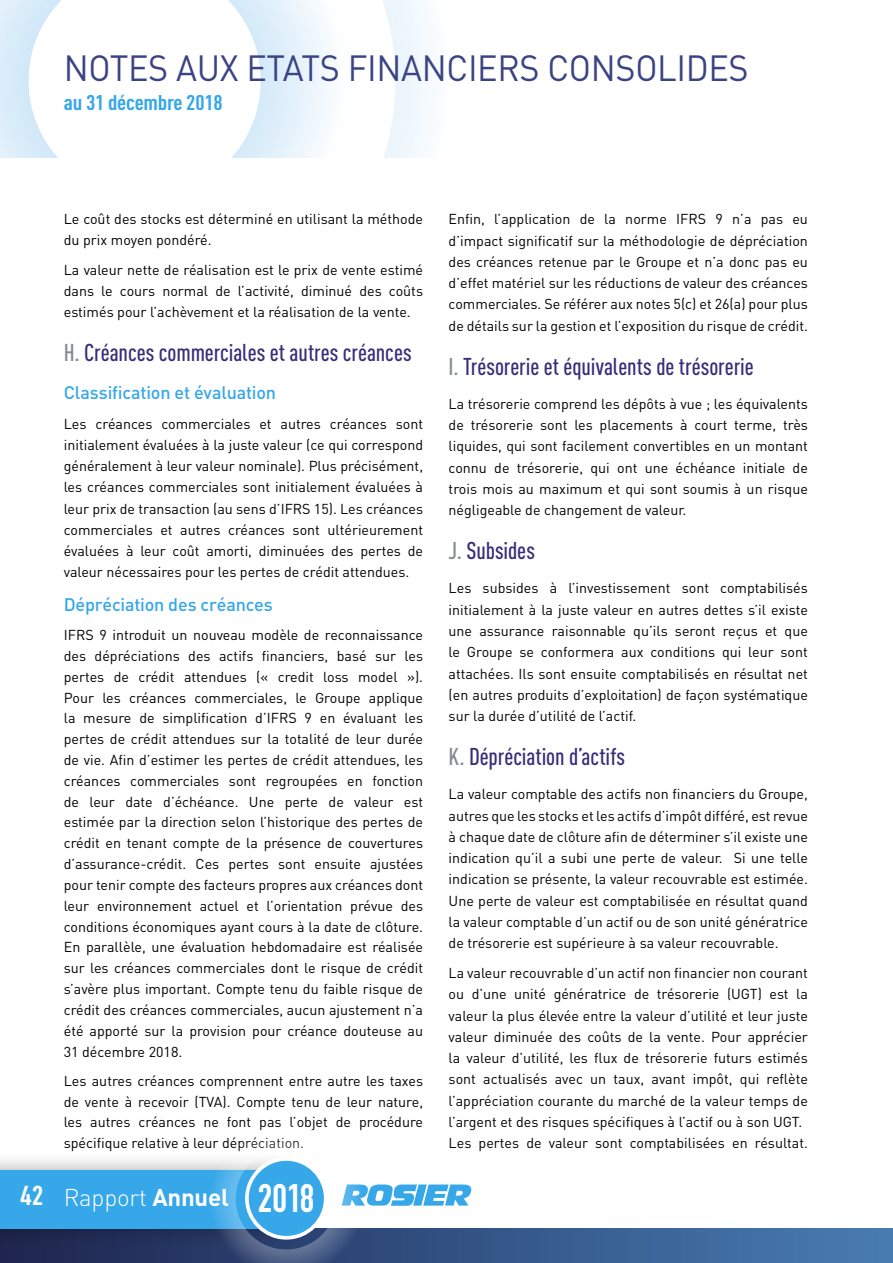
<style>
.page{position:relative;width:893px;height:1263px;background:#fff}
.page>*{position:absolute;margin:0;border:0;box-sizing:border-box;transform-origin:0 0}
.t1{font:700 39.3px "DIN Condensed";color:#fff}
.t2{font:36px "DIN";letter-spacing:-.01em;color:#3a4383;scale:.95 1}
.t3{font:700 27px "DIN Condensed";color:#fff;scale:1.1 1}
.t4{font:500 24px "DIN Cond";color:#392d7a}
.t5{font:300 24px "DIN";letter-spacing:-.01em;color:#fff}
.t6{font:700 21px "DIN Cond";letter-spacing:-.01em;color:#36a7e9;scale:1.1 1}
.t7{font:500 18px "DIN";letter-spacing:-.015em;color:#36a7e9}
.t8{font:14.25px/21.3px "DIN";color:#000;text-align:justify}
.s1{color:#848a91}
.s2{font-weight:700}
</style>
<div class="page">
<svg style="left:382px;top:0;width:46px;height:157px"></svg>
<svg style="left:0;top:0;width:329px;height:157px"></svg>
<svg style="left:0;top:1229px;width:893px;height:34px;background:#385d8f"></svg>
<div style="left:0;top:1151px;width:305px;height:96px;background:#000;opacity:.35"></div>
<div style="left:0;top:1170px;width:286px;height:59px;background:#36a7e9"></div>
<svg style="left:208px;top:1151px;width:265px;height:112px"></svg>
<h2 class="t2" style="left:64px;top:45px;width:722px">NOTES AUX ETATS FINANCIERS CONSOLIDES</h2>
<h3 class="t6" style="left:64px;top:90px;width:146px">au 31 décembre 2018</h3>
<p class="t8" style="left:64px;top:208px;width:361px">Le coût des stocks est déterminé en utilisant la méthode du prix moyen pondéré.</p>
<p class="t8" style="left:64px;top:259px;width:361px">La valeur nette de réalisation est le prix de vente estimé dans le cours normal de l’activité, diminué des coûts estimés pour l’achèvement et la réalisation de la vente.</p>
<h3 class="t4" style="left:64px;top:338px;width:349px"><span class="s1">H.</span> Créances commerciales et autres créances</h3>
<p class="t7" style="left:64px;top:381px;width:214px">Classification et évaluation</p>
<p class="t8" style="left:64px;top:413px;width:361px">Les créances commerciales et autres créances sont initialement évaluées à la juste valeur (ce qui correspond généralement à leur valeur nominale). Plus précisément, les créances commerciales sont initialement évaluées à leur prix de transaction (au sens d’IFRS 15). Les créances commerciales et autres créances sont ultérieurement évaluées à leur coût amorti, diminuées des pertes de valeur nécessaires pour les pertes de crédit attendues.</p>
<p class="t7" style="left:64px;top:593px;width:210px">Dépréciation des créances</p>
<p class="t8" style="left:64px;top:624px;width:361px;line-height:20.9px">IFRS 9 introduit un nouveau modèle de reconnaissance des dépréciations des actifs financiers, basé sur les pertes de crédit attendues (« credit loss model »).<br>Pour les créances commerciales, le Groupe applique la mesure de simplification d’IFRS 9 en évaluant les pertes de crédit attendues sur la totalité de leur durée de vie. Afin d’estimer les pertes de crédit attendues, les créances commerciales sont regroupées en fonction de leur date d’échéance. Une perte de valeur est estimée par la direction selon l’historique des pertes de crédit en tenant compte de la présence de couvertures d’assurance-crédit. Ces pertes sont ensuite ajustées pour tenir compte des facteurs propres aux créances dont leur environnement actuel et l’orientation prévue des conditions économiques ayant cours à la date de clôture.<br>En parallèle, une évaluation hebdomadaire est réalisée sur les créances commerciales dont le risque de crédit s’avère plus important. Compte tenu du faible risque de crédit des créances commerciales, aucun ajustement n’a été apporté sur la provision pour créance douteuse au 31 décembre 2018.</p>
<p class="t8" style="left:64px;top:1070px;width:361px;line-height:20.9px">Les autres créances comprennent entre autre les taxes de vente à recevoir (TVA). Compte tenu de leur nature, les autres créances ne font pas l’objet de procédure spécifique relative à leur dépréciation.</p>
<h3 class="t3" style="left:21px;top:1178px;width:22px">42</h3>
<h1 class="t1" style="left:258px;top:1172px;width:58px">2018</h1>
<h3 class="t5" style="left:64px;top:1182px;width:167px">Rapport <span class="s2">Annuel</span></h3>
<p class="t8" style="left:449px;top:208px;width:361px">Enfin, l’application de la norme IFRS 9 n’a pas eu d’impact significatif sur la méthodologie de dépréciation des créances retenue par le Groupe et n’a donc pas eu d’effet matériel sur les réductions de valeur des créances commerciales. Se référer aux notes 5(c) et 26(a) pour plus de détails sur la gestion et l’exposition du risque de crédit.</p>
<h3 class="t4" style="left:449px;top:352px;width:307px"><span class="s1">I.</span> Trésorerie et équivalents de trésorerie</h3>
<p class="t8" style="left:449px;top:393px;width:361px">La trésorerie comprend les dépôts à vue ; les équivalents de trésorerie sont les placements à court terme, très liquides, qui sont facilement convertibles en un montant connu de trésorerie, qui ont une échéance initiale de trois mois au maximum et qui sont soumis à un risque négligeable de changement de valeur.</p>
<h3 class="t4" style="left:449px;top:537px;width:88px"><span class="s1">J.</span> Subsides</h3>
<p class="t8" style="left:449px;top:577px;width:361px">Les subsides à l’investissement sont comptabilisés initialement à la juste valeur en autres dettes s’il existe une assurance raisonnable qu’ils seront reçus et que le Groupe se conformera aux conditions qui leur sont attachées. Ils sont ensuite comptabilisés en résultat net (en autres produits d’exploitation) de façon systématique sur la durée d’utilité de l’actif.</p>
<h3 class="t4" style="left:449px;top:743px;width:178px"><span class="s1">K.</span> Dépréciation d’actifs</h3>
<p class="t8" style="left:449px;top:783px;width:361px">La valeur comptable des actifs non financiers du Groupe, autres que les stocks et les actifs d’impôt différé, est revue à chaque date de clôture afin de déterminer s’il existe une indication qu’il a subi une perte de valeur. Si une telle indication se présente, la valeur recouvrable est estimée.<br>Une perte de valeur est comptabilisée en résultat quand la valeur comptable d’un actif ou de son unité génératrice de trésorerie est supérieure à sa valeur recouvrable.</p>
<p class="t8" style="left:449px;top:962px;width:361px;text-align:left">La valeur recouvrable d’un actif non financier non courant ou d’une unité génératrice de trésorerie (UGT) est la valeur la plus élevée entre la valeur d’utilité et leur juste valeur diminuée des coûts de la vente. Pour apprécier la valeur d’utilité, les flux de trésorerie futurs estimés sont actualisés avec un taux, avant impôt, qui reflète l’appréciation courante du marché de la valeur temps de l’argent et des risques spécifiques à l’actif ou à son UGT.<br>Les pertes de valeur sont comptabilisées en résultat.</p>
</div>
